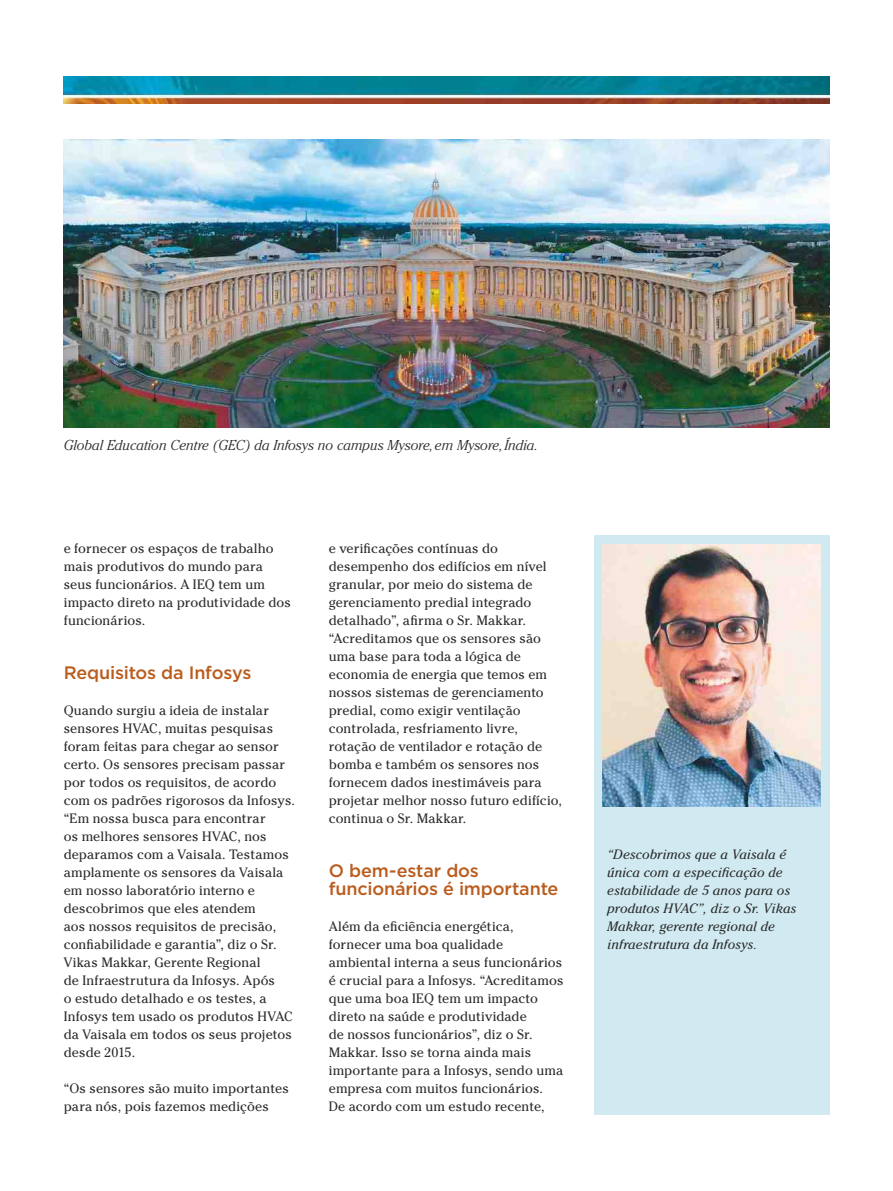
<style>
.page{position:relative;width:893px;height:1191px;background:#fff}
.page>*{position:absolute;margin:0;border:0;box-sizing:border-box;transform-origin:0 0}
.t1{font:500 18px/18px "Gotham";letter-spacing:-.01em;color:#ba5c1d}
.t2{font:italic 300 14.25px "Cheltenham Std";color:#2b2b2a}
.t3{font:13.5px/18px "Cheltenham Std";letter-spacing:.005em;color:#2b2b2a}
.t4{font:italic 13.5px/18px "Cheltenham Std";letter-spacing:.005em;color:#2b2b2a}
</style>
<div class="page">
<img style="left:64px;top:77px;width:765px;height:27px">
<div style="left:594px;top:535px;width:236px;height:579px;background:#d1eaf2"></div>
<img style="left:602px;top:544px;width:219px;height:262px">
<img style="left:64px;top:139px;width:765px;height:288px">
<p class="t2" style="left:64px;top:437px;width:476px">Global Education Centre (GEC) da Infosys no campus Mysore, em Mysore, Índia.</p>
<p class="t3" style="left:64px;top:539px;width:229px">e fornecer os espaços de trabalho mais produtivos do mundo para seus funcionários. A IEQ tem um impacto direto na produtividade dos funcionários.</p>
<h1 class="t1" style="left:64px;top:663px;width:189px">Requisitos da Infosys</h1>
<p class="t3" style="left:64px;top:701px;width:233px">Quando surgiu a ideia de instalar sensores HVAC, muitas pesquisas foram feitas para chegar ao sensor certo. Os sensores precisam passar por todos os requisitos, de acordo com os padrões rigorosos da Infosys. “Em nossa busca para encontrar<br>os melhores sensores HVAC, nos deparamos com a Vaisala. Testamos amplamente os sensores da Vaisala em nosso laboratório interno e descobrimos que eles atendem<br>aos nossos requisitos de precisão, confiabilidade e garantia”, diz o Sr.<br>Vikas Makkar, Gerente Regional<br>de Infraestrutura da Infosys. Após<br>o estudo detalhado e os testes, a<br>Infosys tem usado os produtos HVAC da Vaisala em todos os seus projetos desde 2015.</p>
<p class="t3" style="left:64px;top:1079px;width:227px">“Os sensores são muito importantes para nós, pois fazemos medições</p>
<p class="t3" style="left:329px;top:539px;width:235px">e verificações contínuas do desempenho dos edifícios em nível granular, por meio do sistema de gerenciamento predial integrado detalhado”, afirma o Sr. Makkar. “Acreditamos que os sensores são uma base para toda a lógica de economia de energia que temos em nossos sistemas de gerenciamento predial, como exigir ventilação controlada, resfriamento livre, rotação de ventilador e rotação de bomba e também os sensores nos fornecem dados inestimáveis para projetar melhor nosso futuro edifício, continua o Sr. Makkar.</p>
<h1 class="t1" style="left:329px;top:861px;width:231px">O bem-estar dos funcionários é importante</h1>
<p class="t3" style="left:329px;top:917px;width:236px">Além da eficiência energética, fornecer uma boa qualidade ambiental interna a seus funcionários é crucial para a Infosys. “Acreditamos que uma boa IEQ tem um impacto direto na saúde e produtividade<br>de nossos funcionários”, diz o Sr.<br>Makkar. Isso se torna ainda mais importante para a Infosys, sendo uma empresa com muitos funcionários.<br>De acordo com um estudo recente,</p>
<p class="t4" style="left:607px;top:845px;width:191px">“Descobrimos que a Vaisala é única com a especificação de estabilidade de 5 anos para os produtos HVAC”, diz o Sr. Vikas<br>Makkar, gerente regional de infraestrutura da Infosys.</p>
</div>
